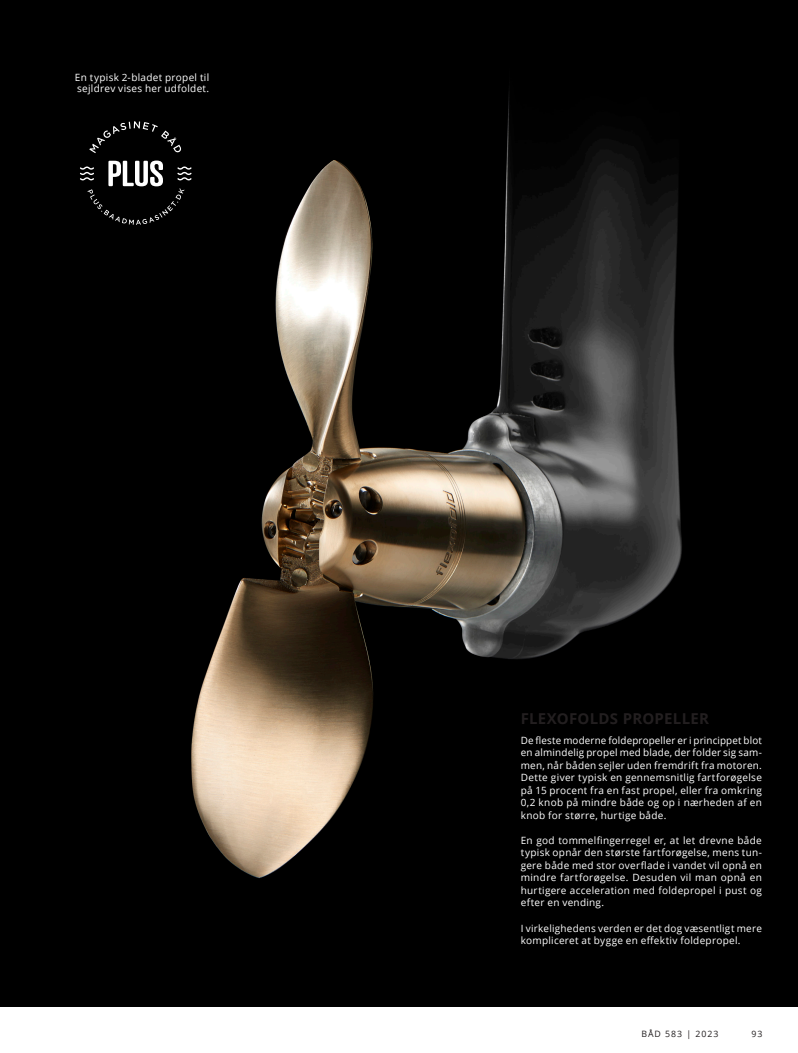
<style>
.page{position:relative;width:798px;height:1053px;background:#fff}
.page>*{position:absolute;margin:0;border:0;box-sizing:border-box;transform-origin:0 0}
.Box_Overskrift{font:700 15px "Open Sans";letter-spacing:.015em;color:#231f20}
._9_Bokstekst_første{font:10px/12.5px "Open Sans";letter-spacing:.03em;color:#fff;text-align:justify}
._7_Billedtekst{font:10px/11.2px "Open Sans";letter-spacing:.03em;color:#fff}
.t1{font:8.75px "Open Sans";letter-spacing:.115em;color:#231f20}
</style>
<div class="page">
<img style="left:0;top:0;width:797px;height:1006px">
<svg style="left:89px;top:121px;width:92px;height:32px;background:#141414"></svg>
<svg style="left:80px;top:160px;width:111px;height:65px;background:#262626"></svg>
<p class="_7_Billedtekst" style="left:75px;top:71px;width:136px">En typisk 2-bladet propel til sejldrev vises her udfoldet.</p>
<p class="Box_Overskrift" style="left:520px;top:708px;width:190px">FLEXOFOLDS PROPELLER</p>
<p class="_9_Bokstekst_første" style="left:520px;top:733px;width:242px">De fleste moderne foldepropeller er i princippet blot en almindelig propel med blade, der folder sig sam&shy;men, når båden sejler uden fremdrift fra motoren.<br>Dette giver typisk en gennemsnitlig fartforøgelse på 15 procent fra en fast propel, eller fra omkring 0,2 knob på mindre både og op i nærheden af en knob for større, hurtige både.</p>
<p class="_9_Bokstekst_første" style="left:520px;top:833px;width:242px">En god tommelfingerregel er, at let drevne både typisk opnår den største fartforøgelse, mens tun&shy;gere både med stor overflade i vandet vil opnå en mindre fartforøgelse. Desuden vil man opnå en hurtigere acceleration med foldepropel i pust og efter en vending.</p>
<p class="_9_Bokstekst_første" style="left:520px;top:921px;width:242px">I virkelighedens verden er det dog væsentligt mere kompliceret at bygge en effektiv foldepropel.</p>
<p class="t1" style="left:641px;top:1027px;width:79px">BÅD 583 | 2023</p>
<p class="t1" style="left:751px;top:1027px;width:12px">93</p>
</div>
